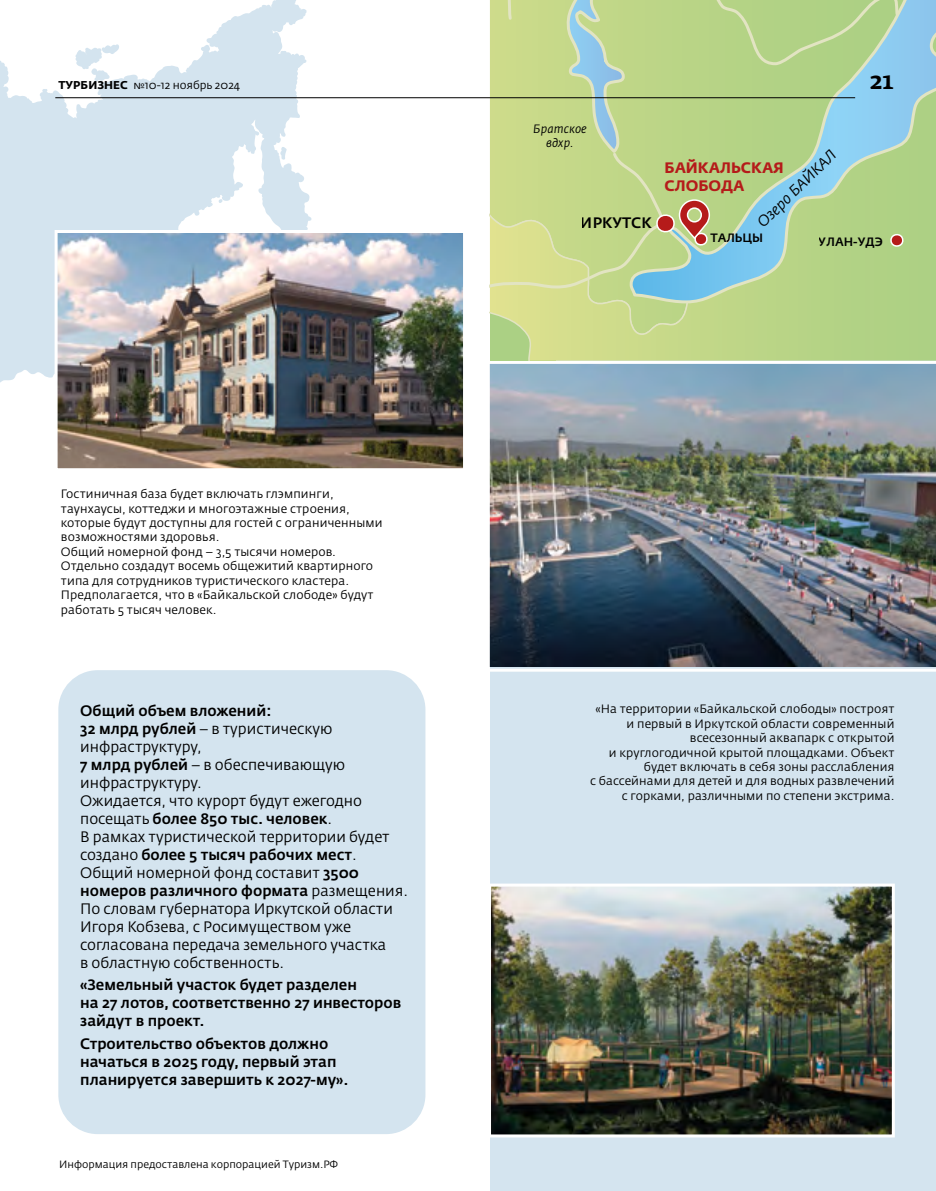
<style>
.page{position:relative;width:936px;height:1191px;background:#fff}
.page>*{position:absolute;margin:0;border:0;box-sizing:border-box;transform-origin:0 0}
.t1{font:500 24px "Fedra Serif A Pro";color:#000}
.t2{font:15px/18px "Fedra Sans Pro";color:#000}
.t3{font:500 15px/18px "Fedra Sans Pro";color:#000}
.t4{font:700 15px/18px "Fedra Sans Pro";color:#b51b1a}
.t5{font:italic 15px "Fedra Sans Pro";color:#000}
.t6{font:12px/14.4px "Fedra Sans Pro";letter-spacing:.01em;color:#000}
.t7{font:500 12px "Fedra Sans Pro";color:#000}
.t8{font:italic 12px/14.4px "Fedra Sans Pro";letter-spacing:.01em;color:#000;text-align:center}
.t9{font:11.25px "Fedra Sans Pro";color:#000}
.t10{font:10.5px "Fedra Sans Pro";color:#000}
.s1{font-weight:700}
.s2{font-weight:500}
</style>
<div class="page">
<div style="left:490px;top:0;width:445px;height:1191px;background:#d4e4ef"></div>
<svg style="left:0;top:0;width:312px;height:383px;fill:#d4e4ef"></svg>
<svg style="left:218px;top:199px;width:4px;height:4px"></svg>
<svg style="left:75px;top:44px;width:44px;height:37px"></svg>
<svg style="left:280px;top:147px;width:6px;height:13px"></svg>
<img style="left:489px;top:361px;width:446px;height:310px">
<img style="left:59px;top:234px;width:403px;height:233px">
<div style="left:55px;top:230px;width:411px;height:241px;border:3px solid #fff"></div>
<img style="left:492px;top:887px;width:398px;height:246px">
<div style="left:488px;top:883px;width:406px;height:254px;border:3px solid #fff"></div>
<svg style="left:490px;top:296px;width:430px;height:65px"></svg>
<svg style="left:920px;top:305px;width:15px;height:56px"></svg>
<svg style="left:628px;top:0;width:307px;height:305px"></svg>
<div style="left:58px;top:670px;width:367px;height:464px;background:#d4e4ef;border-radius:39px"></div>
<hr style="left:55px;top:97px;width:800px;height:1px;background:#000">
<svg style="left:490px;top:0;width:414px;height:296px"></svg>
<p class="t9" style="left:58px;top:78px;width:183px"><span class="s1">ТУРБИЗНЕС</span> №10-12 ноябрь 2024</p>
<p class="t6" style="left:61px;top:487px;width:323px">Гостиничная база будет включать глэмпинги, таунхаусы, коттеджи и многоэтажные строения, которые будут доступны для гостей с ограниченными возможностями здоровья.<br>Общий номерной фонд – 3,5 тысячи номеров.<br>Отдельно создадут восемь общежитий квартирного типа для сотрудников туристического кластера.<br>Предполагается, что в «Байкальской слободе» будут работать 5 тысяч человек.</p>
<p class="t2" style="left:80px;top:701px;width:329px"><span class="s2">Общий объем вложений:<br>32 млрд рублей</span> – в туристическую инфраструктуру,<br><span class="s2">7 млрд рублей</span> – в обеспечивающую инфраструктуру.<br>Ожидается, что курорт будут ежегодно посещать <span class="s2">более 850 тыс. человек</span>.<br>В рамках туристической территории будет создано <span class="s2">более 5 тысяч рабочих мест</span>.<br>Общий номерной фонд составит <span class="s2">3500 номеров различного формата</span> размещения.<br>По словам губернатора Иркутской области<br>Игоря Кобзева, с Росимуществом уже согласована передача земельного участка<br>в областную собственность.</p>
<p class="t3" style="left:80px;top:976px;width:322px">«Земельный участок будет разделен<br>на 27 лотов, соответственно 27 инвесторов зайдут в проект.</p>
<p class="t3" style="left:80px;top:1034px;width:270px">Строительство объектов должно начаться в 2025 году, первый этап планируется завершить к 2027-му».</p>
<p class="t10" style="left:59px;top:1158px;width:280px">Информация предоставлена корпорацией Туризм.РФ</p>
<h1 class="t1" style="left:870px;top:66px;width:25px">21</h1>
<p class="t8" style="left:533px;top:121px;width:55px">Братское вдхр.</p>
<p class="t3" style="left:581px;top:214px;width:72px">ИРКУТСК</p>
<p class="t5" style="left:753px;top:218px;width:105px;rotate:-44deg">Озеро БАЙКАЛ</p>
<p class="t4" style="left:664px;top:159px;width:121px">БАЙКАЛЬСКАЯ<br>СЛОБОДА</p>
<p class="t7" style="left:710px;top:230px;width:54px">ТАЛЬЦЫ</p>
<p class="t7" style="left:818px;top:234px;width:65px">УЛАН-УДЭ</p>
<p class="t6" style="left:590px;top:702px;width:306px;text-align:right">«На территории «Байкальской слободы» построят и первый в Иркутской области современный всесезонный аквапарк с открытой<br>и круглогодичной крытой площадками. Объект будет включать в себя зоны расслабления<br>с бассейнами для детей и для водных развлечений с горками, различными по степени экстрима.</p>
</div>
